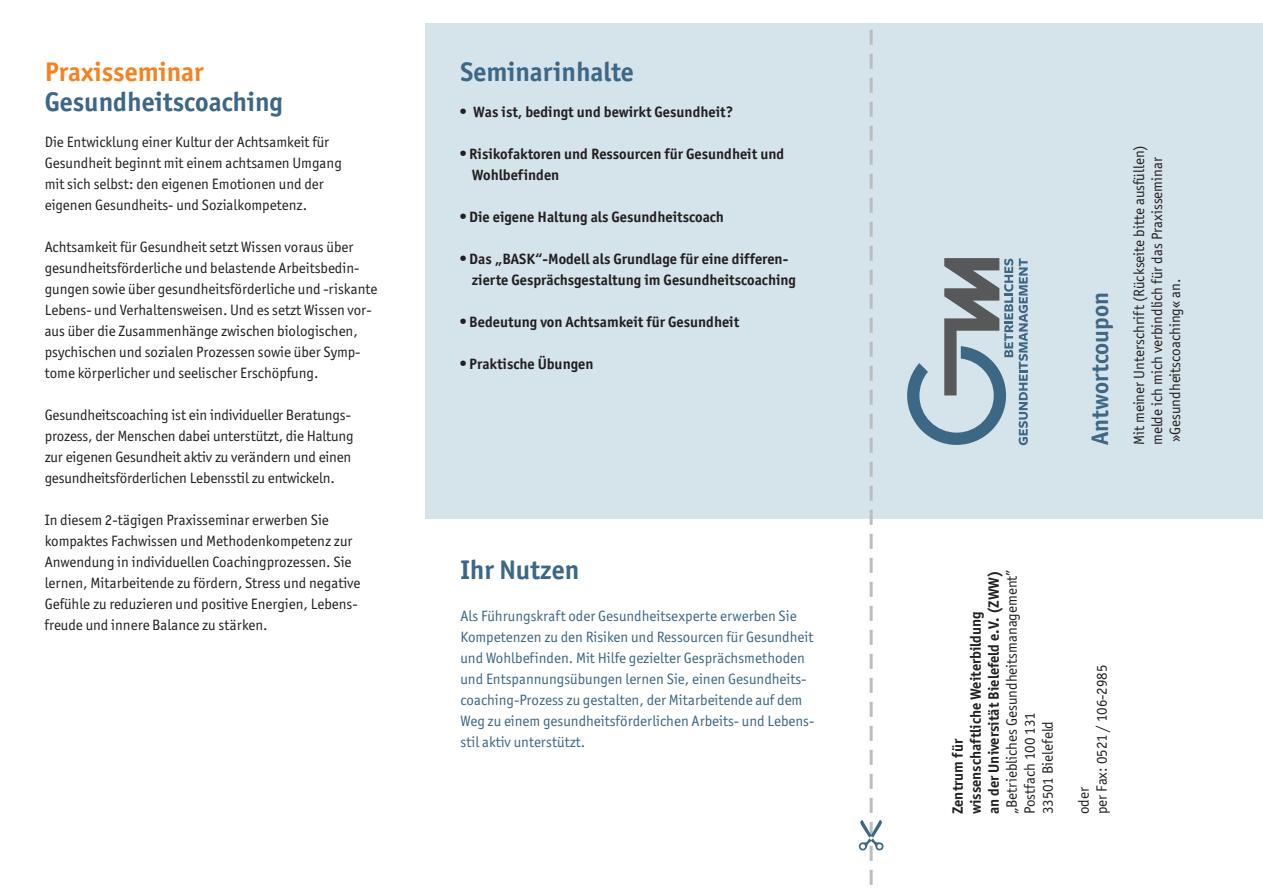
<style>
.page{position:relative;width:1263px;height:893px;background:#fff}
.page>*{position:absolute;margin:0;border:0;box-sizing:border-box;transform-origin:0 0}
.t1{font:700 27px "Officina San ITC";color:#3c6785}
.t2{font:700 27px "Officina San ITC";color:#f58220}
.t3{font:700 24px "Officina San ITC";color:#3c6785}
.t4{font:15px/21px "Officina San ITC";color:#231f20}
.t5{font:700 15px/18px "Officina San ITC";color:#231f20}
.t6{font:15px/21px "Officina San ITC";color:#3c6785}
</style>
<div class="page">
<div style="left:850px;top:24px;width:413px;height:495px;background:#d5e3ea"></div>
<svg style="left:859px;top:30px;width:24px;height:855px"></svg>
<div style="left:425px;top:24px;width:425px;height:495px;background:#d5e3ea"></div>
<svg style="left:1019px;top:258px;width:9px;height:187px"></svg>
<svg style="left:907px;top:258px;width:106px;height:187px"></svg>
<h1 class="t2" style="left:45px;top:61px;width:161px">Praxisseminar</h1>
<h1 class="t1" style="left:45px;top:91px;width:240px">Gesundheitscoaching</h1>
<p class="t4" style="left:45px;top:132px;width:299px">Die Entwicklung einer Kultur der Achtsamkeit für Gesundheit beginnt mit einem achtsamen Umgang mit sich selbst: den eigenen Emotionen und der eigenen Gesundheits- und Sozialkompetenz.</p>
<p class="t4" style="left:45px;top:237px;width:334px">Achtsamkeit für Gesundheit setzt Wissen voraus über gesundheitsförderliche und belastende Arbeitsbedin&shy;gungen sowie über gesundheitsförderliche und -riskante Lebens- und Verhaltensweisen. Und es setzt Wissen vor&shy;aus über die Zusammenhänge zwischen biologischen, psychischen und sozialen Prozessen sowie über Symp&shy;tome körperlicher und seelischer Erschöpfung.</p>
<p class="t4" style="left:45px;top:405px;width:310px">Gesundheitscoaching ist ein individueller Beratungs&shy;prozess, der Menschen dabei unterstützt, die Haltung zur eigenen Gesundheit aktiv zu verändern und einen gesundheitsförderlichen Lebensstil zu entwickeln.</p>
<p class="t4" style="left:45px;top:510px;width:317px">In diesem 2-tägigen Praxisseminar erwerben Sie kompaktes Fachwissen und Methodenkompetenz zur Anwendung in individuellen Coachingprozessen. Sie lernen, Mitarbeitende zu fördern, Stress und negative Gefühle zu reduzieren und positive Energien, Lebens&shy;freude und innere Balance zu stärken.</p>
<h1 class="t1" style="left:460px;top:61px;width:175px">Seminarinhalte</h1>
<p class="t5" style="left:473px;top:104px;width:262px">Was ist, bedingt und bewirkt Gesundheit?</p>
<p class="t5" style="left:469px;top:144px;width:316px;line-height:21px">Risikofaktoren und Ressourcen für Gesundheit und<br>Wohlbefinden</p>
<p class="t5" style="left:469px;top:209px;width:256px">Die eigene Haltung als Gesundheitscoach</p>
<p class="t5" style="left:469px;top:249px;width:328px;line-height:21px">Das „BASK“-Modell als Grundlage für eine differen&shy;zierte Gesprächsgestaltung im Gesundheitscoaching</p>
<p class="t5" style="left:469px;top:314px;width:271px">Bedeutung von Achtsamkeit für Gesundheit</p>
<p class="t5" style="left:469px;top:356px;width:126px">Praktische Übungen</p>
<h1 class="t1" style="left:460px;top:559px;width:120px">Ihr Nutzen</h1>
<p class="t6" style="left:460px;top:606px;width:355px">Als Führungskraft oder Gesundheitsexperte erwerben Sie Kompetenzen zu den Risiken und Ressourcen für Gesundheit und Wohlbefinden. Mit Hilfe gezielter Gesprächsmethoden und Entspannungsübungen lernen Sie, einen Gesundheits&shy;coaching-Prozess zu gestalten, der Mitarbeitende auf dem Weg zu einem gesundheitsförderlichen Arbeits- und Lebens&shy;stil aktiv unterstützt.</p>
<h2 class="t3" style="left:1091px;top:445px;width:154px;rotate:-90deg">Antwortcoupon</h2>
<p class="t4" style="left:1131px;top:445px;width:302px;line-height:18px;rotate:-90deg">Mit meiner Unterschrift (Rückseite bitte ausfüllen) melde ich mich verbindlich für das Praxisseminar »Gesundheitscoaching« an.</p>
<p class="t5" style="left:950px;top:814px;width:245px;rotate:-90deg">Zentrum für<br>wissenschaftliche Weiterbildung<br>an der Universität Bielefeld e.V. (ZWW)</p>
<p class="t4" style="left:1004px;top:814px;width:246px;line-height:18px;rotate:-90deg">„Betriebliches Gesundheitsmanagement”<br>Postfach 100 131<br>33501 Bielefeld</p>
<p class="t4" style="left:1076px;top:814px;width:151px;line-height:18px;rotate:-90deg">oder<br>per Fax: 0521 / 106-2985</p>
</div>
